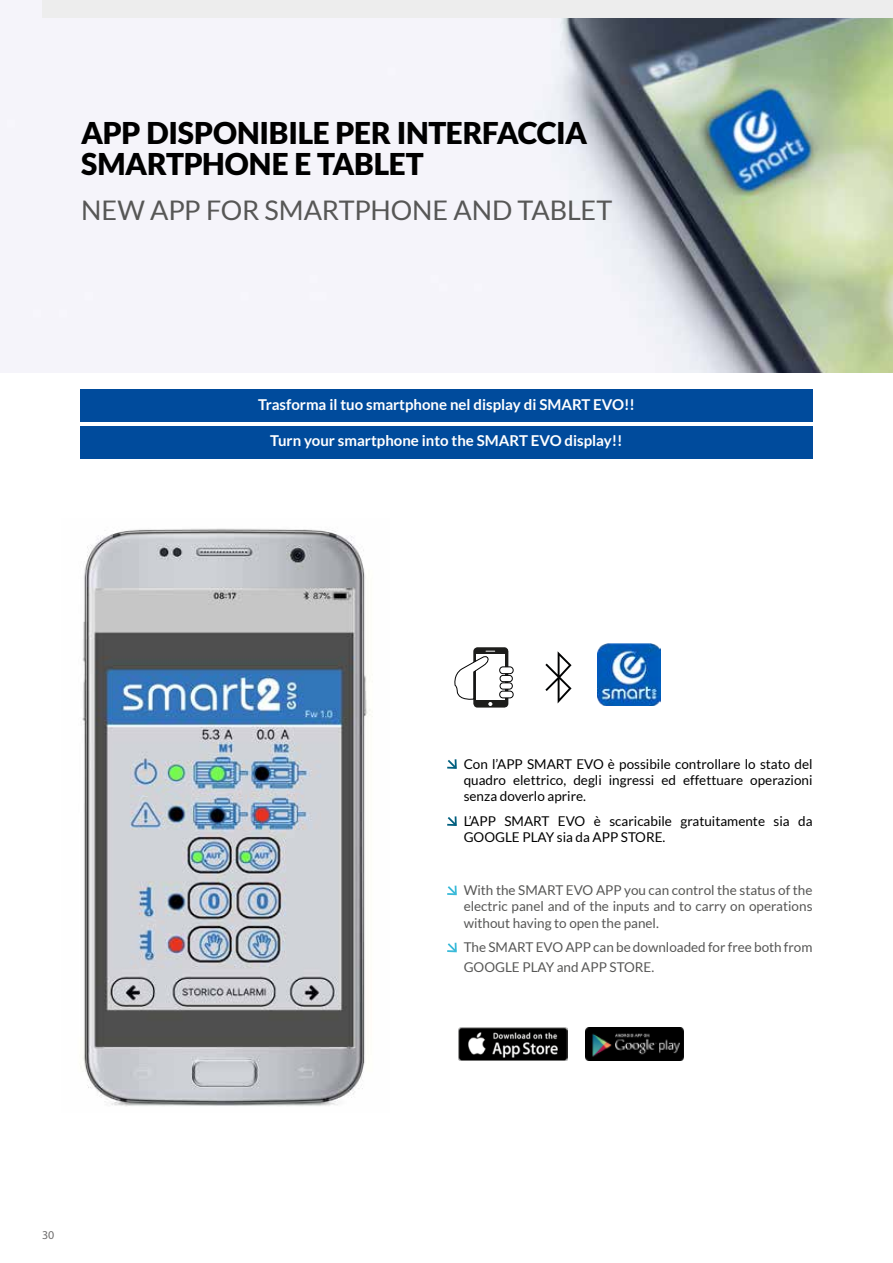
<style>
.page{position:relative;width:893px;height:1263px;background:#fff}
.page>*{position:absolute;margin:0;border:0;box-sizing:border-box;transform-origin:0 0}
.t1{font:900 30px/31px "Lato";letter-spacing:-.01em;color:#000}
.t2{font:27px "Lato";letter-spacing:-.005em;color:#575756}
.t3{font:700 15px "Lato";color:#fff}
.t4{font:13.5px/16.2px "Lato";color:#575756;text-align:justify}
.t5{font:13.5px/16.2px "Lato";color:#000;text-align:justify}
.t6{font:12px "Myriad Pro";color:#706f6f}
</style>
<div class="page">
<img style="left:0;top:0;width:893px;height:372px">
<svg style="left:447px;top:759px;width:10px;height:10px"></svg>
<svg style="left:447px;top:816px;width:10px;height:10px"></svg>
<svg style="left:447px;top:885px;width:10px;height:11px"></svg>
<svg style="left:447px;top:942px;width:10px;height:11px"></svg>
<svg style="left:545px;top:651px;width:27px;height:52px"></svg>
<svg style="left:454px;top:647px;width:60px;height:61px"></svg>
<div style="left:500px;top:675px;width:12px;height:7px;background:#fff;border-radius:3px"></div>
<div style="left:500px;top:675px;width:13px;height:7px;border:1px solid #000100;border-radius:3px"></div>
<div style="left:500px;top:683px;width:12px;height:6px;background:#fff;border-radius:3px"></div>
<div style="left:500px;top:682px;width:13px;height:7px;border:1px solid #000100;border-radius:3px"></div>
<div style="left:500px;top:667px;width:13px;height:7px;background:#fff;border-radius:3px"></div>
<div style="left:499px;top:666px;width:14px;height:8px;border:1px solid #000100;border-radius:3px"></div>
<div style="left:500px;top:691px;width:13px;height:7px;background:#fff;border-radius:3px"></div>
<div style="left:499px;top:691px;width:14px;height:7px;border:1px solid #000100;border-radius:3px"></div>
<div style="left:43px;top:0;width:850px;height:18px;background:#ededed"></div>
<div style="left:80px;top:389px;width:732px;height:33px;background:#004b9c"></div>
<div style="left:80px;top:426px;width:732px;height:33px;background:#004b9c"></div>
<img style="left:598px;top:643px;width:63px;height:63px">
<img style="left:82px;top:528px;width:291px;height:578px">
<img style="left:458px;top:1028px;width:109px;height:32px">
<img style="left:585px;top:1028px;width:99px;height:32px">
<h1 class="t1" style="left:81px;top:117px;width:507px">APP DISPONIBILE PER INTERFACCIA<br>SMARTPHONE E TABLET</h1>
<h2 class="t2" style="left:81px;top:196px;width:533px">NEW APP FOR SMARTPHONE AND TABLET</h2>
<p class="t3" style="left:258px;top:396px;width:378px">Trasforma il tuo smartphone nel display di SMART EVO!!</p>
<p class="t3" style="left:270px;top:432px;width:354px">Turn your smartphone into the SMART EVO display!!</p>
<p class="t6" style="left:42px;top:1228px;width:14px">30</p>
<p class="t5" style="left:464px;top:756px;width:350px">Con l’APP SMART EVO è possibile controllare lo stato del quadro elettrico, degli ingressi ed effettuare operazioni senza doverlo aprire.</p>
<p class="t5" style="left:464px;top:813px;width:350px">L’APP SMART EVO è scaricabile gratuitamente sia da<br>GOOGLE PLAY sia da APP STORE.</p>
<p class="t4" style="left:464px;top:882px;width:350px">With the SMART EVO APP you can control the status of the electric panel and of the inputs and to carry on operations without having to open the panel.</p>
<p class="t4" style="left:464px;top:937px;width:350px;line-height:19.8px">The SMART EVO APP can be downloaded for free both from<br>GOOGLE PLAY and APP STORE.</p>
</div>
